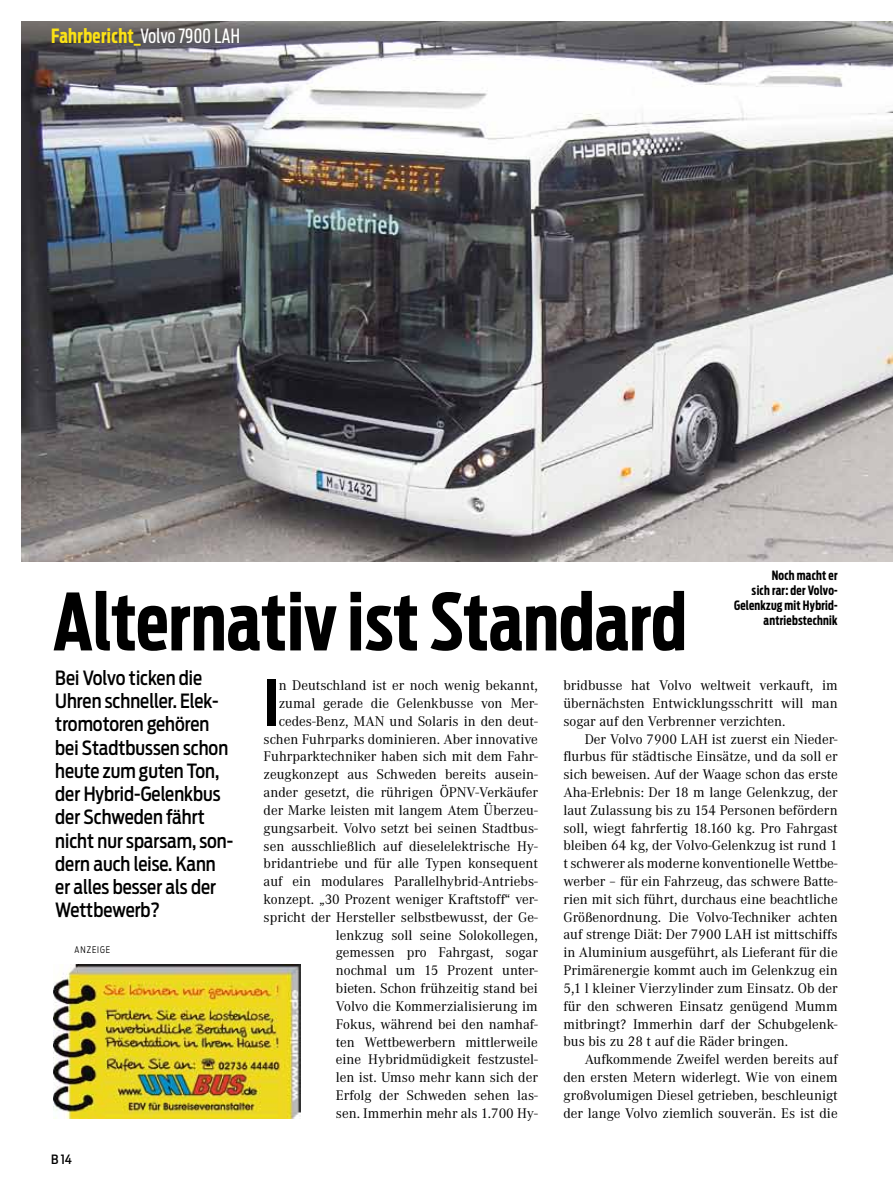
<style>
.page{position:relative;width:893px;height:1191px;background:#fff}
.page>*{position:absolute;margin:0;border:0;box-sizing:border-box;transform-origin:0 0}
.t1{font:700 78px "Antenna Extra Cond";letter-spacing:.005em;color:#000}
.t2{font:700 62.7px "Antenna Extra Cond";color:#000}
.t3{font:500 19.5px/23.2px "Antenna Cond";color:#000;scale:.95 1}
.t4{font:700 19.5px "Antenna Extra Cond";letter-spacing:.02em;color:#fbe115}
.t5{font:14.55px/17.9px "Corporate A";color:#000;text-align:justify}
.t6{font:700 12.75px/15px "Antenna Extra Cond";letter-spacing:.02em;color:#000;text-align:right}
.t7{font:500 12.75px "Antenna Cond";color:#000}
.t8{font:300 9px "Antenna Cond";letter-spacing:.11em;color:#000;scale:.95 1}
.s1{font-weight:400;color:#fff}
</style>
<div class="page">
<img style="left:21px;top:21px;width:872px;height:540px">
<img style="left:54px;top:964px;width:246px;height:154px">
<h3 class="t4" style="left:51px;top:24px;width:190px">Fahrbericht_<span class="s1">Volvo 7900 LAH</span></h3>
<p class="t6" style="left:734px;top:568px;width:105px">Noch macht er<br>sich rar: der Volvo-<br>Gelenkzug mit Hybrid&shy;antriebstechnik</p>
<h1 class="t1" style="left:53px;top:575px;width:635px">Alternativ ist Standard</h1>
<h3 class="t3" style="left:55px;top:666px;width:189px">Bei Volvo ticken die<br>Uhren schneller. Elek&shy;tromotoren gehören bei Stadtbussen schon heute zum guten Ton, der Hybrid-Gelenkbus der Schweden fährt nicht nur sparsam, son&shy;dern auch leise. Kann er alles besser als der<br>Wettbewerb?</h3>
<h2 class="t2" style="left:264px;top:665px;width:17px">I</h2>
<p class="t5" style="left:264px;top:677px;width:276px;text-align:right">n Deutschland ist er noch wenig bekannt, zumal gerade die Gelenkbusse von Mer&shy;cedes-Benz, MAN und Solaris in den deut&shy;schen Fuhrparks dominieren. Aber innovative Fuhrparktechniker haben sich mit dem Fahr&shy;zeugkonzept aus Schweden bereits ausein&shy;ander gesetzt, die rührigen ÖPNV-Verkäufer der Marke leisten mit langem Atem Überzeu&shy;gungsarbeit. Volvo setzt bei seinen Stadtbus&shy;sen ausschließlich auf dieselelektrische Hy&shy;bridantriebe und für alle Typen konsequent auf ein modulares Parallelhybrid-Antriebs&shy;konzept. „30 Prozent weniger Kraftstoff“ ver&shy;spricht der Hersteller selbstbewusst, der Ge&shy;lenkzug soll seine Solokollegen,<br>gemessen pro Fahrgast, sogar<br>nochmal um 15 Prozent unter-<br>bieten. Schon frühzeitig stand bei<br>Volvo die Kommerzialisierung im<br>Fokus, während bei den namhaf-<br>ten Wettbewerbern mittlerweile<br>eine Hybridmüdigkeit festzustel-<br>len ist. Umso mehr kann sich der<br>Erfolg der Schweden sehen las-<br>sen. Immerhin mehr als 1.700 Hy-</p>
<p class="t5" style="left:563px;top:676px;width:276px">bridbusse hat Volvo weltweit verkauft, im übernächsten Entwicklungsschritt will man sogar auf den Verbrenner verzichten.</p>
<p class="t5" style="left:563px;top:730px;width:276px;text-indent:21px">Der Volvo 7900 LAH ist zuerst ein Nieder&shy;flurbus für städtische Einsätze, und da soll er sich beweisen. Auf der Waage schon das erste Aha-Erlebnis: Der 18 m lange Gelenkzug, der laut Zulassung bis zu 154 Personen befördern soll, wiegt fahrfertig 18.160 kg. Pro Fahrgast bleiben 64 kg, der Volvo-Gelenkzug ist rund 1 t schwerer als moderne konventionelle Wettbe&shy;werber – für ein Fahrzeug, das schwere Batte&shy;rien mit sich führt, durchaus eine beachtliche Größenordnung. Die Volvo-Techniker achten auf strenge Diät: Der 7900 LAH ist mittschiffs in Aluminium ausgeführt, als Lieferant für die Primärenergie kommt auch im Gelenkzug ein 5,1 l kleiner Vierzylinder zum Einsatz. Ob der für den schweren Einsatz genügend Mumm mitbringt? Immerhin darf der Schubgelenk&shy;bus bis zu 28 t auf die Räder bringen.</p>
<p class="t5" style="left:563px;top:1050px;width:276px;text-indent:21px">Aufkommende Zweifel werden bereits auf den ersten Metern widerlegt. Wie von einem großvolumigen Diesel getrieben, beschleunigt der lange Volvo ziemlich souverän. Es ist die</p>
<p class="t8" style="left:75px;top:944px;width:39px">ANZEIGE</p>
<p class="t7" style="left:51px;top:1151px;width:22px">B 14</p>
</div>
